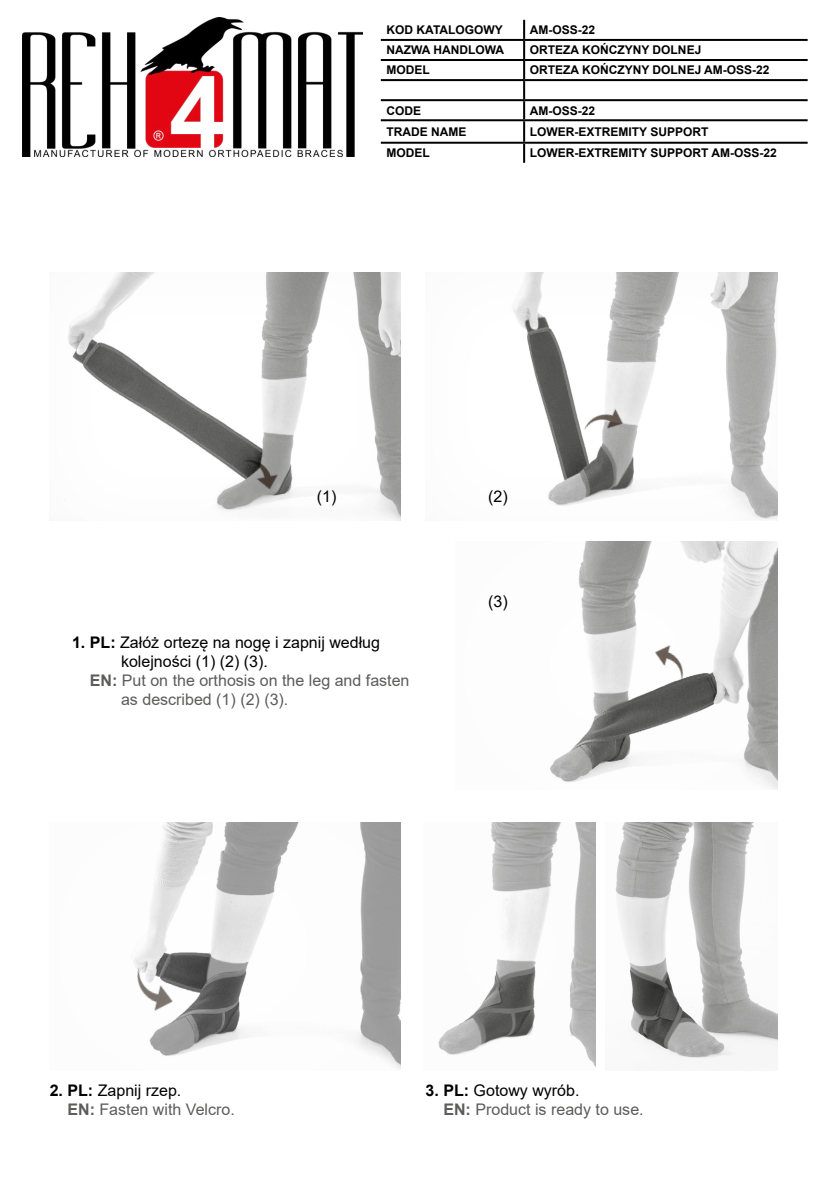
<style>
.page{position:relative;width:840px;height:1191px;background:#fff}
.page>*{position:absolute;margin:0;border:0;box-sizing:border-box;transform-origin:0 0}
.t1{font:16px/19.2px "Arial";color:#5c5c5b}
.t2{font:16px "Arial";color:#000}
.t3{font:700 12px "Arial";color:#000}
.s1{font-weight:700}
.s2{font-weight:700;color:#000}
.s3{color:#000}
</style>
<div class="page">
<hr style="left:380px;top:39px;width:144px;height:2px;background:#000">
<hr style="left:524px;top:39px;width:283px;height:2px;background:#000">
<hr style="left:380px;top:59px;width:144px;height:2px;background:#000">
<hr style="left:524px;top:59px;width:283px;height:2px;background:#000">
<hr style="left:380px;top:79px;width:144px;height:2px;background:#000">
<hr style="left:524px;top:79px;width:283px;height:2px;background:#000">
<hr style="left:380px;top:99px;width:144px;height:2px;background:#000">
<hr style="left:524px;top:99px;width:283px;height:2px;background:#000">
<svg style="left:523px;top:20px;width:2px;height:99px"></svg>
<hr style="left:380px;top:119px;width:144px;height:2px;background:#000">
<hr style="left:524px;top:119px;width:283px;height:2px;background:#000">
<hr style="left:523px;top:121px;width:2px;height:21px;background:#000">
<hr style="left:380px;top:142px;width:144px;height:2px;background:#000">
<hr style="left:524px;top:142px;width:283px;height:2px;background:#000">
<svg style="left:523px;top:144px;width:2px;height:19px"></svg>
<img style="left:22px;top:17px;width:340px;height:140px">
<div style="left:33px;top:259px;width:385px;height:263px;background:#000;opacity:.03"></div>
<div style="left:408px;top:527px;width:386px;height:264px;background:#000;opacity:.02"></div>
<div style="left:407px;top:808px;width:205px;height:263px;background:#000;opacity:.02"></div>
<img style="left:645px;top:634px;width:50px;height:51px">
<div style="left:409px;top:259px;width:385px;height:263px;background:#000;opacity:.03"></div>
<div style="left:33px;top:808px;width:385px;height:264px;background:#000;opacity:.02"></div>
<img style="left:577px;top:392px;width:54px;height:54px">
<img style="left:124px;top:959px;width:59px;height:61px">
<img style="left:238px;top:448px;width:49px;height:48px">
<div style="left:588px;top:808px;width:206px;height:263px;background:#000;opacity:.02"></div>
<p class="t3" style="left:386px;top:22px;width:118px">KOD KATALOGOWY</p>
<p class="t3" style="left:529px;top:22px;width:67px">AM-OSS-22</p>
<p class="t3" style="left:386px;top:42px;width:119px">NAZWA HANDLOWA</p>
<p class="t3" style="left:529px;top:42px;width:173px">ORTEZA KOŃCZYNY DOLNEJ</p>
<p class="t3" style="left:386px;top:62px;width:45px">MODEL</p>
<p class="t3" style="left:529px;top:62px;width:241px">ORTEZA KOŃCZYNY DOLNEJ AM-OSS-22</p>
<p class="t3" style="left:386px;top:102px;width:36px">CODE</p>
<p class="t3" style="left:529px;top:102px;width:67px">AM-OSS-22</p>
<p class="t3" style="left:386px;top:123px;width:81px">TRADE NAME</p>
<p class="t3" style="left:529px;top:123px;width:180px">LOWER-EXTREMITY SUPPORT</p>
<p class="t3" style="left:386px;top:144px;width:45px">MODEL</p>
<p class="t3" style="left:529px;top:144px;width:248px">LOWER-EXTREMITY SUPPORT AM-OSS-22</p>
<h1 class="t2" style="left:317px;top:485px;width:21px">(1)</h1>
<h1 class="t2" style="left:488px;top:485px;width:21px">(2)</h1>
<h1 class="t2" style="left:488px;top:590px;width:21px">(3)</h1>
<h1 class="t2" style="left:72px;top:631px;width:309px"><span class="s1">1. PL:</span> Załóż ortezę na nogę i zapnij według</h1>
<h1 class="t2" style="left:121px;top:650px;width:148px">kolejności (1) (2) (3).</h1>
<h1 class="t1" style="left:90px;top:671px;width:321px"><span class="s1">EN:</span> Put on the orthosis on the leg and fasten</h1>
<h1 class="t1" style="left:121px;top:690px;width:169px">as described (1) (2) (3).</h1>
<h1 class="t1" style="left:67px;top:1080px;width:169px;text-indent:-18px"><span class="s2">2. PL:</span> <span class="s3">Zapnij rzep.<br></span><span class="s1">EN:</span> Fasten with Velcro.</h1>
<h1 class="t1" style="left:443px;top:1080px;width:202px;text-indent:-18px"><span class="s2">3. PL:</span> <span class="s3">Gotowy wyrób.<br></span><span class="s1">EN:</span> Product is ready to use.</h1>
</div>
